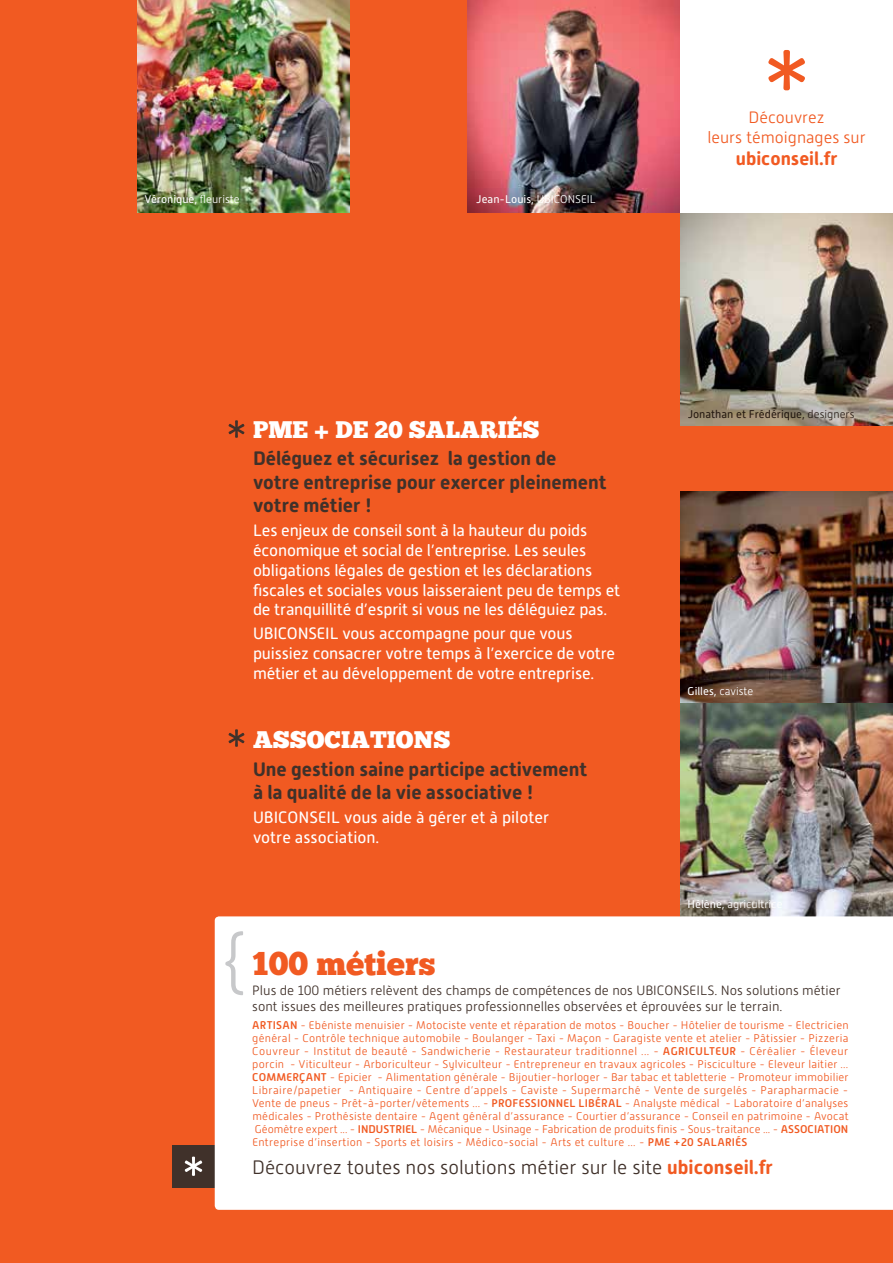
<style>
.page{position:relative;width:893px;height:1263px;background:#f15a22}
.page>*{position:absolute;margin:0;border:0;box-sizing:border-box;transform-origin:0 0}
.t1{font:33px "Chunk Five";color:#f15a22}
.t2{font:24px "Chunk Five";color:#fff}
.t3{font:700 19.5px/23.4px "Alwyn New Rounded";color:#40312a}
.t4{font:300 19.5px "Alwyn New Rounded";color:#40312a}
.t5{font:700 18.75px "Alwyn New Rounded";color:#f15a22}
.t6{font:16.5px/19.8px "Alwyn New Rounded";letter-spacing:-.01em;color:#fff}
.t7{font:300 16.5px/19.8px "Alwyn New Rounded";color:#f15a22;text-align:center}
.t8{font:300 13.5px/16.2px "Alwyn New Rounded";color:#40312a}
.t9{font:300 11.25px/13px "Alwyn New Rounded";letter-spacing:.025em;color:#f15a22;text-align:justify}
.t10{font:11.25px "Alwyn New Rounded";color:#fff}
.t11{font:11.25px "Alwyn New Rounded";color:#40312a}
.t12{font:300 11.25px "Alwyn New Rounded";color:#fff}
.s1{font-weight:300}
.s2{font-weight:400}
.s3{font-weight:500}
.s4{font-weight:700;color:#f15a22}
</style>
<div class="page">
<img style="left:137px;top:0;width:213px;height:213px">
<img style="left:680px;top:491px;width:213px;height:425px">
<svg style="left:228px;top:420px;width:17px;height:18px"></svg>
<svg style="left:228px;top:729px;width:17px;height:18px"></svg>
<div style="left:172px;top:1145px;width:43px;height:42px;background:#40312a"></div>
<svg style="left:185px;top:1156px;width:17px;height:20px"></svg>
<img style="left:468px;top:0;width:212px;height:213px">
<div style="left:215px;top:916px;width:678px;height:294px;background:#fff"></div>
<svg style="left:225px;top:931px;width:18px;height:64px"></svg>
<img style="left:680px;top:213px;width:213px;height:212px">
<div style="left:680px;top:0;width:213px;height:213px;background:#fff"></div>
<svg style="left:768px;top:50px;width:37px;height:40px"></svg>
<p class="t10" style="left:145px;top:193px;width:97px">Véronique, <span class="s1">fleuriste</span></p>
<p class="t10" style="left:476px;top:193px;width:121px">Jean-Louis, <span class="s1">UBICONSEI L</span></p>
<h3 class="t7" style="left:707px;top:108px;width:160px">Découvrez<br>leurs témoignages sur</h3>
<h3 class="t5" style="left:736px;top:148px;width:103px">ubiconseil.fr</h3>
<h2 class="t2" style="left:253px;top:415px;width:192px">PME + DE 20 SALA</h2>
<h2 class="t2" style="left:480px;top:415px;width:61px">RIÉS</h2>
<h3 class="t3" style="left:253px;top:447px;width:355px">Déléguez et sécurisez la gestion de votre entreprise pour exercer pleinement votre métier !</h3>
<p class="t6" style="left:253px;top:520px;width:369px">Les enjeux de conseil sont à la hauteur du poids économique et social de l’entreprise. Les seules obligations légales de gestion et les déclarations fiscales et sociales vous laisseraient peu de temps et de tranquillité d’esprit si vous ne les déléguiez pas.</p>
<h3 class="t6" style="left:253px;top:624px;width:364px">UBICONSEIL vous accompagne pour que vous puissiez consacrer votre temps à l’exercice de votre métier et au développement de votre entreprise.</h3>
<h2 class="t2" style="left:253px;top:725px;width:199px">ASSOCIATIONS</h2>
<h3 class="t3" style="left:253px;top:757px;width:336px">Une gestion saine participe activement à la qualité de la vie associative !</h3>
<h3 class="t6" style="left:253px;top:807px;width:298px">UBICONSEIL vous aide à gérer et à piloter votre association.</h3>
<p class="t11" style="left:688px;top:408px;width:168px">Jonathan et Frédérique, <span class="s1">designers</span></p>
<p class="t10" style="left:688px;top:685px;width:67px">Gilles, <span class="s1">caviste</span></p>
<p class="t12" style="left:688px;top:898px;width:96px"><span class="s2">Hélène,</span> agricultrice</p>
<h1 class="t1" style="left:252px;top:944px;width:185px">100 MÉTIERS</h1>
<p class="t8" style="left:252px;top:982px;width:402px">Plus de 100 métiers relèvent des champs de compétences de nos UBIconse</p>
<p class="t8" style="left:252px;top:982px;width:590px;text-indent:444px">ils. Nos solutions métier sont issues des meilleures pratiques professionnelles observées et éprouvées sur le terrain.</p>
<p class="t9" style="left:252px;top:1018px;width:598px"><span class="s3">ARTISAN</span> - Ebéniste menuisier - Motociste vente et réparation de motos - Boucher - Hôtelier de tourisme - Electricien général - Contrôle technique automobile - Boulanger - Taxi - Maçon - Garagiste vente et atelier - Pâtissier - Pizzeria Couvreur - I nstitut de beauté - Sandwicherie - Restaurateur traditionnel ... - <span class="s3">AGRICULTEUR</span> - Céréalier - Éleveur porcin - Viticulteur - Arboriculteur - Sylviculteur - Entrepreneur en travaux agricoles - Pisciculture - Eleveur laitier ...<br><span class="s3">COMMERÇANT</span> - Epicier - Alimentation générale - Bijoutier-horloger - Bar tabac et tabletterie - Promoteur immobilier Libraire/papetier - Antiquaire - Centre d’appels - Caviste - Supermarché - Vente de surgelés - Parapharmacie - Vente de pneus - Prêt-à-porter/vêtements ... - <span class="s3">PROFESSIONNEL LIBÉRAL</span> - Analyste médical - Laboratoire d’analyses médicales - Prothésiste dentaire - Agent général d’assurance - Courtier d’assurance - Conseil en patrimoine - Avocat Géomètre expert ... - <span class="s3">I NDUSTRIEL</span> - Mécanique - Usinage - Fabrication de produits finis - Sous-traitance ... - <span class="s3">ASSOCIATION </span>Entreprise d’insertion - Sports et loisirs - Médico-social - Arts et culture ... - <span class="s3">PME +20 SALARIÉS</span></p>
<h3 class="t4" style="left:252px;top:1156px;width:522px">Découvrez toutes nos solutions métier sur le site <span class="s4">ubiconseil.fr</span></h3>
</div>
